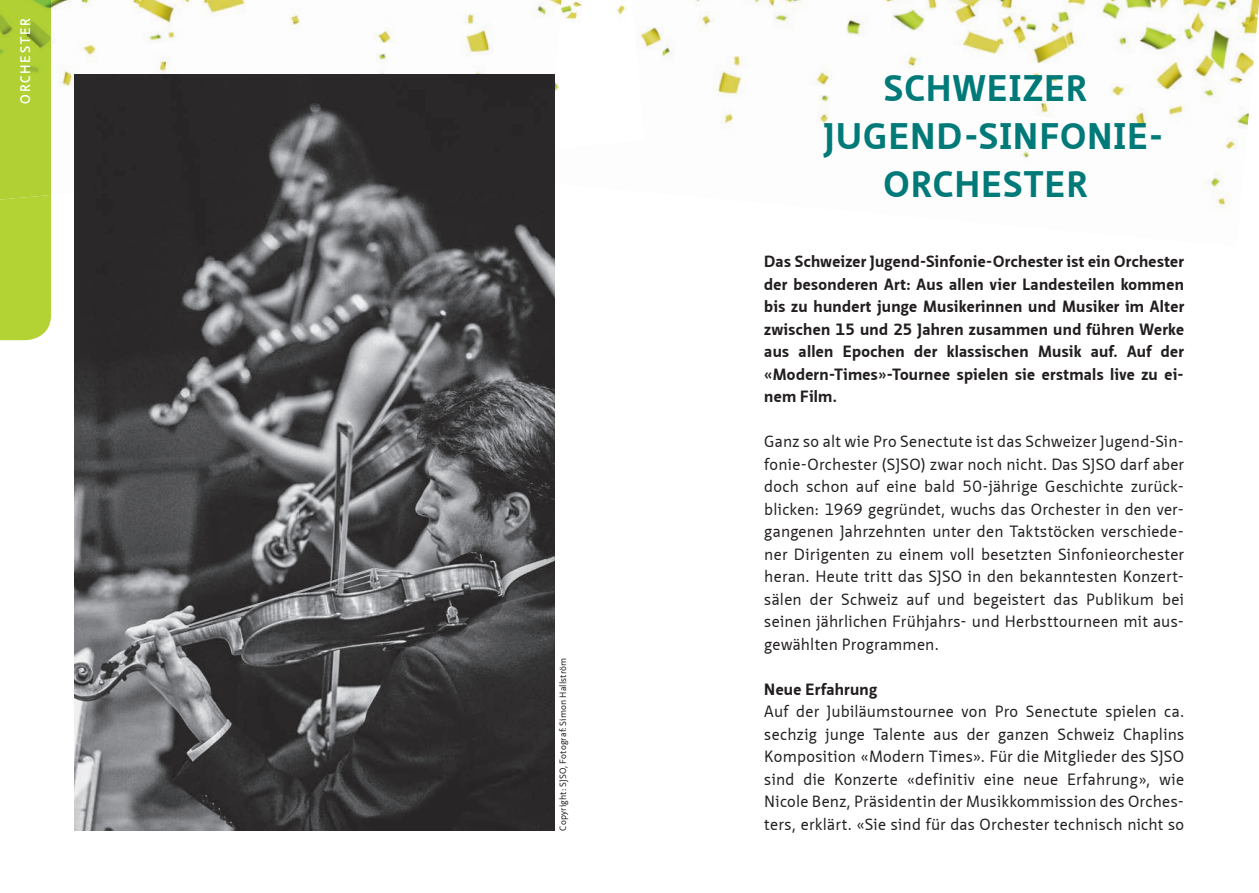
<style>
.page{position:relative;width:1259px;height:893px;background:#fff}
.page>*{position:absolute;margin:0;border:0;box-sizing:border-box;transform-origin:0 0}
.t1{font:700 36px/48px "Neue Sans Pro";letter-spacing:.045em;color:#007a78;text-align:center}
.t2{font:15.9px/22.5px "Neue Sans Pro";letter-spacing:.015em;color:#231f20;text-align:justify}
.t3{font:700 15.9px/22.5px "Neue Sans Pro";letter-spacing:.02em;color:#231f20;text-align:justify}
.t4{font:600 13.5px "Neue Sans Pro";letter-spacing:.12em;color:#fff}
.t5{font:9px "Neue Sans Pro";letter-spacing:.015em;color:#231f20}
</style>
<div class="page">
<img style="left:374px;top:0;width:174px;height:74px">
<img style="left:156px;top:0;width:144px;height:72px">
<img style="left:51px;top:0;width:105px;height:195px">
<img style="left:669px;top:0;width:196px;height:128px">
<img style="left:885px;top:0;width:192px;height:115px">
<img style="left:1077px;top:0;width:182px;height:206px">
<img style="left:645px;top:27px;width:24px;height:32px">
<img style="left:554px;top:149px;width:1px;height:39px">
<img style="left:1020px;top:143px;width:62px;height:63px">
<img style="left:548px;top:0;width:97px;height:149px">
<div style="left:0;top:200px;width:51px;height:140px;background:#b3d234"></div>
<img style="left:0;top:0;width:51px;height:200px">
<img style="left:75px;top:74px;width:479px;height:756px">
<p class="t4" style="left:17px;top:104px;width:87px;rotate:-90deg">ORCHESTER</p>
<p class="t5" style="left:557px;top:831px;width:174px;rotate:-90deg">Copyright: SJSO, Fotograf: Simon Hallström</p>
<h1 class="t1" style="left:824px;top:64px;width:341px">SCHWEIZER<br>JUGEND-SINFONIE-<br>ORCHESTER</h1>
<p class="t3" style="left:764px;top:250px;width:421px">Das Schweizer Jugend-Sinfonie-Orchester ist ein Orchester der besonderen Art: Aus allen vier Landesteilen kommen bis zu hundert junge Musikerinnen und Musiker im Alter zwischen 15 und 25 Jahren zusammen und führen Werke aus allen Epochen der klassischen Musik auf. Auf der «Modern-Times»-Tournee spielen sie erstmals live zu ei&shy;nem Film.</p>
<p class="t2" style="left:764px;top:430px;width:421px">Ganz so alt wie Pro Senectute ist das Schweizer Jugend-Sin&shy;fonie-Orchester (SJSO) zwar noch nicht. Das SJSO darf aber doch schon auf eine bald 50-jährige Geschichte zurück&shy;blicken: 1969 gegründet, wuchs das Orchester in den ver&shy;gangenen Jahrzehnten unter den Taktstöcken verschiede&shy;ner Dirigenten zu einem voll besetzten Sinfonieorchester heran. Heute tritt das SJSO in den bekanntesten Konzert&shy;sälen der Schweiz auf und begeistert das Publikum bei seinen jährlichen Frühjahrs- und Herbsttourneen mit aus&shy;gewählten Programmen.</p>
<p class="t3" style="left:764px;top:678px;width:114px">Neue Erfahrung</p>
<p class="t2" style="left:764px;top:700px;width:421px">Auf der Jubiläumstournee von Pro Senectute spielen ca. sechzig junge Talente aus der ganzen Schweiz Chaplins Komposi tion «Modern Times». Für die Mitglieder des SJSO sind die Konzerte «definitiv eine neue Erfahrung», wie Nicole Benz, Präsidentin der Musikkommission des Orches&shy;ters, erklärt. «Sie sind für das Orchester technisch nicht so</p>
</div>
